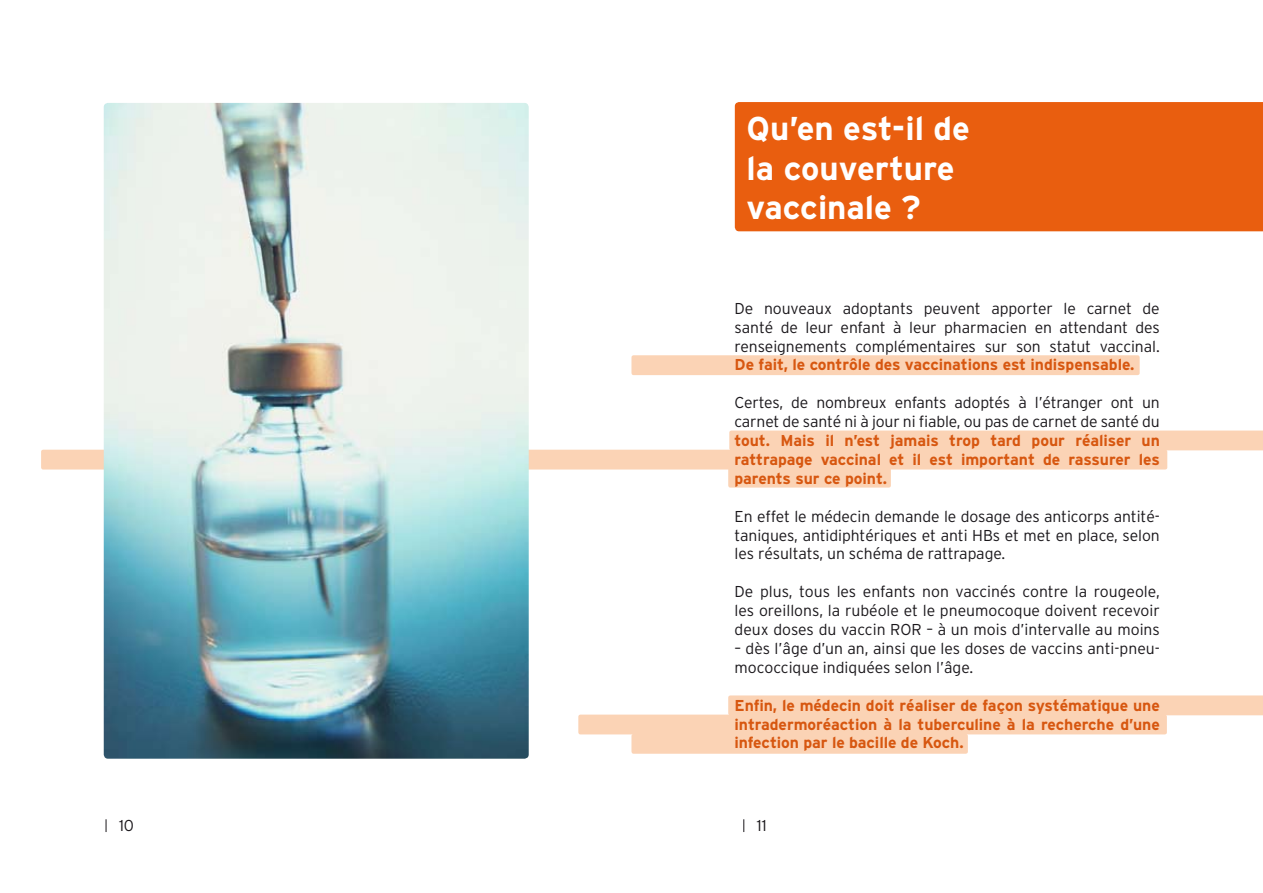
<style>
.page{position:relative;width:1263px;height:893px;background:#fff}
.page>*{position:absolute;margin:0;border:0;box-sizing:border-box;transform-origin:0 0}
.t1{font:700 33px/39.6px "Interstate";color:#fff}
.t2{font:300 15.75px/18.9px "Interstate";letter-spacing:-.005em;color:#1a171b;text-align:justify}
.t3{font:700 15.75px/18.9px "Interstate";letter-spacing:-.005em;color:#d75710;text-align:justify}
</style>
<div class="page">
<div style="left:631px;top:355px;width:509px;height:20px;background:#fbd3b5;border-radius:2px"></div>
<div style="left:729px;top:431px;width:534px;height:19px;background:#fbd3b5"></div>
<div style="left:41px;top:450px;width:1126px;height:19px;background:#fbd3b5;border-radius:2px"></div>
<div style="left:728px;top:695px;width:535px;height:20px;background:#fbd3b5"></div>
<div style="left:631px;top:734px;width:337px;height:20px;background:#fbd3b5;border-radius:2px"></div>
<div style="left:578px;top:715px;width:589px;height:19px;background:#fbd3b5;border-radius:2px"></div>
<div style="left:728px;top:468px;width:163px;height:20px;background:#fbd3b5;border-radius:2px"></div>
<div style="left:735px;top:102px;width:528px;height:129px;background:#e95e0f"></div>
<svg style="left:106px;top:819px;width:1px;height:13px"></svg>
<svg style="left:743px;top:819px;width:1px;height:13px"></svg>
<img style="left:104px;top:103px;width:425px;height:656px">
<p class="t2" style="left:119px;top:816px;width:16px">10</p>
<h1 class="t1" style="left:747px;top:108px;width:225px">Qu’en est-il de la couverture vaccinale ?</h1>
<p class="t2" style="left:735px;top:299px;width:427px">De nouveaux adoptants peuvent apporter le carnet de santé de leur enfant à leur pharmacien en attendant des renseignements complémentaires sur son statut vaccinal.</p>
<p class="t3" style="left:735px;top:355px;width:401px">De fait, le contrôle des vaccinations est indispensable.</p>
<p class="t2" style="left:735px;top:393px;width:427px">Certes, de nombreux enfants adoptés à l’étranger ont un carnet de santé ni à jour ni fiable, ou pas de carnet de santé du</p>
<p class="t3" style="left:735px;top:431px;width:427px">tout. Mais il n’est jamais trop tard pour réaliser un rattrapage vaccinal et il est important de rassurer les parents sur ce point.</p>
<p class="t2" style="left:735px;top:506px;width:427px">En effet le médecin demande le dosage des anticorps antité&shy;taniques, antidiphtériques et anti HBs et met en place, selon les résultats, un schéma de rattrapage.</p>
<p class="t2" style="left:735px;top:582px;width:427px">De plus, tous les enfants non vaccinés contre la rougeole, les oreillons, la rubéole et le pneumocoque doivent recevoir deux doses du vaccin ROR – à un mois d’intervalle au moins</p>
<p class="t2" style="left:735px;top:639px;width:427px">– dès l’âge d’un an, ainsi que les doses de vaccins anti-pneu&shy;mococcique indiquées selon l’âge.</p>
<p class="t3" style="left:735px;top:696px;width:427px">Enfin, le médecin doit réaliser de façon systématique une intradermoréaction à la tuberculine à la recherche d’une infection par le bacille de Koch.</p>
<p class="t2" style="left:757px;top:816px;width:11px">11</p>
</div>
